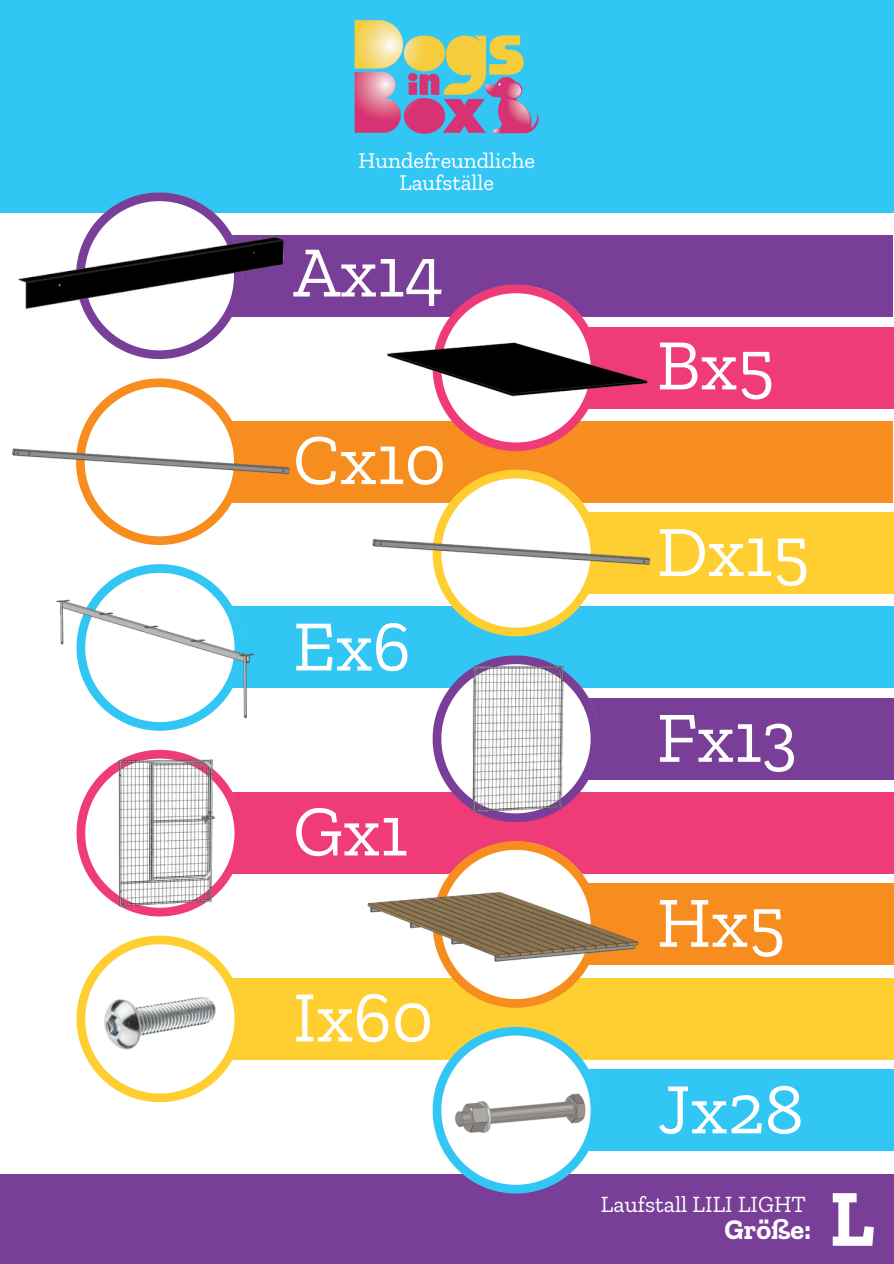
<style>
.page{position:relative;width:894px;height:1264px;background:#fff}
.page>*{position:absolute;margin:0;border:0;box-sizing:border-box;transform-origin:0 0}
.t1{font:700 81px "Zilla Slab";color:#fff}
.t2{font:72px "Zilla Slab";color:#fff}
.t3{font:700 28.35px "Zilla Slab";color:#fff}
.t4{font:23.1px "Zilla Slab";color:#fff}
.t5{font:22.5px/22.5px "Zilla Slab";color:#fff;text-align:center}
</style>
<div class="page">
<div style="left:0;top:0;width:893px;height:213px;background:#32c6f4"></div>
<div style="left:199px;top:235px;width:693px;height:81px;background:#793f98"></div>
<div style="left:199px;top:421px;width:693px;height:81px;background:#f68d1e"></div>
<svg style="left:88px;top:409px;width:143px;height:136px"></svg>
<div style="left:556px;top:327px;width:337px;height:81px;background:#ef3c79"></div>
<svg style="left:432px;top:284px;width:167px;height:167px"></svg>
<div style="left:200px;top:607px;width:693px;height:81px;background:#32c6f4"></div>
<svg style="left:105px;top:564px;width:110px;height:21px"></svg>
<div style="left:200px;top:792px;width:693px;height:81px;background:#ef3c79"></div>
<svg style="left:76px;top:750px;width:167px;height:166px"></svg>
<div style="left:556px;top:512px;width:337px;height:81px;background:#ffcf31"></div>
<svg style="left:432px;top:469px;width:167px;height:167px"></svg>
<div style="left:556px;top:698px;width:337px;height:81px;background:#793f98"></div>
<svg style="left:432px;top:677px;width:167px;height:124px"></svg>
<div style="left:200px;top:978px;width:693px;height:81px;background:#ffcf31"></div>
<svg style="left:76px;top:935px;width:167px;height:167px"></svg>
<div style="left:556px;top:883px;width:337px;height:82px;background:#f68d1e"></div>
<div style="left:0;top:1174px;width:893px;height:89px;background:#793f98"></div>
<div style="left:556px;top:1069px;width:337px;height:81px;background:#32c6f4"></div>
<svg style="left:432px;top:1034px;width:167px;height:159px"></svg>
<img style="left:18px;top:192px;width:299px;height:217px">
<img style="left:387px;top:338px;width:269px;height:73px">
<img style="left:12px;top:418px;width:292px;height:111px">
<img style="left:372px;top:536px;width:279px;height:55px">
<img style="left:56px;top:585px;width:211px;height:165px">
<img style="left:351px;top:841px;width:294px;height:193px">
<img style="left:446px;top:1080px;width:147px;height:65px">
<img style="left:110px;top:754px;width:110px;height:155px">
<img style="left:460px;top:655px;width:113px;height:167px">
<img style="left:101px;top:987px;width:116px;height:72px">
<img style="left:354px;top:20px;width:185px;height:114px">
<h1 class="t5" style="left:358px;top:149px;width:178px">Hundefreundliche<br>Laufställe</h1>
<p class="t2" style="left:293px;top:228px;width:152px">Ax14</p>
<p class="t2" style="left:293px;top:416px;width:154px">Cx10</p>
<p class="t2" style="left:293px;top:602px;width:119px">Ex6</p>
<h1 class="t2" style="left:293px;top:787px;width:116px">Gx1</h1>
<p class="t2" style="left:293px;top:973px;width:141px">Ix60</p>
<p class="t2" style="left:656px;top:321px;width:119px">Bx5</p>
<p class="t2" style="left:656px;top:508px;width:154px">Dx15</p>
<h1 class="t2" style="left:656px;top:693px;width:142px">Fx13</h1>
<p class="t2" style="left:656px;top:878px;width:130px">Hx5</p>
<h1 class="t2" style="left:657px;top:1065px;width:147px">Jx28</h1>
<p class="t4" style="left:600px;top:1189px;width:206px">Laufstall LILI LIGHT</p>
<p class="t3" style="left:724px;top:1212px;width:88px">Größe:</p>
<h1 class="t1" style="left:829px;top:1169px;width:47px">L</h1>
</div>
